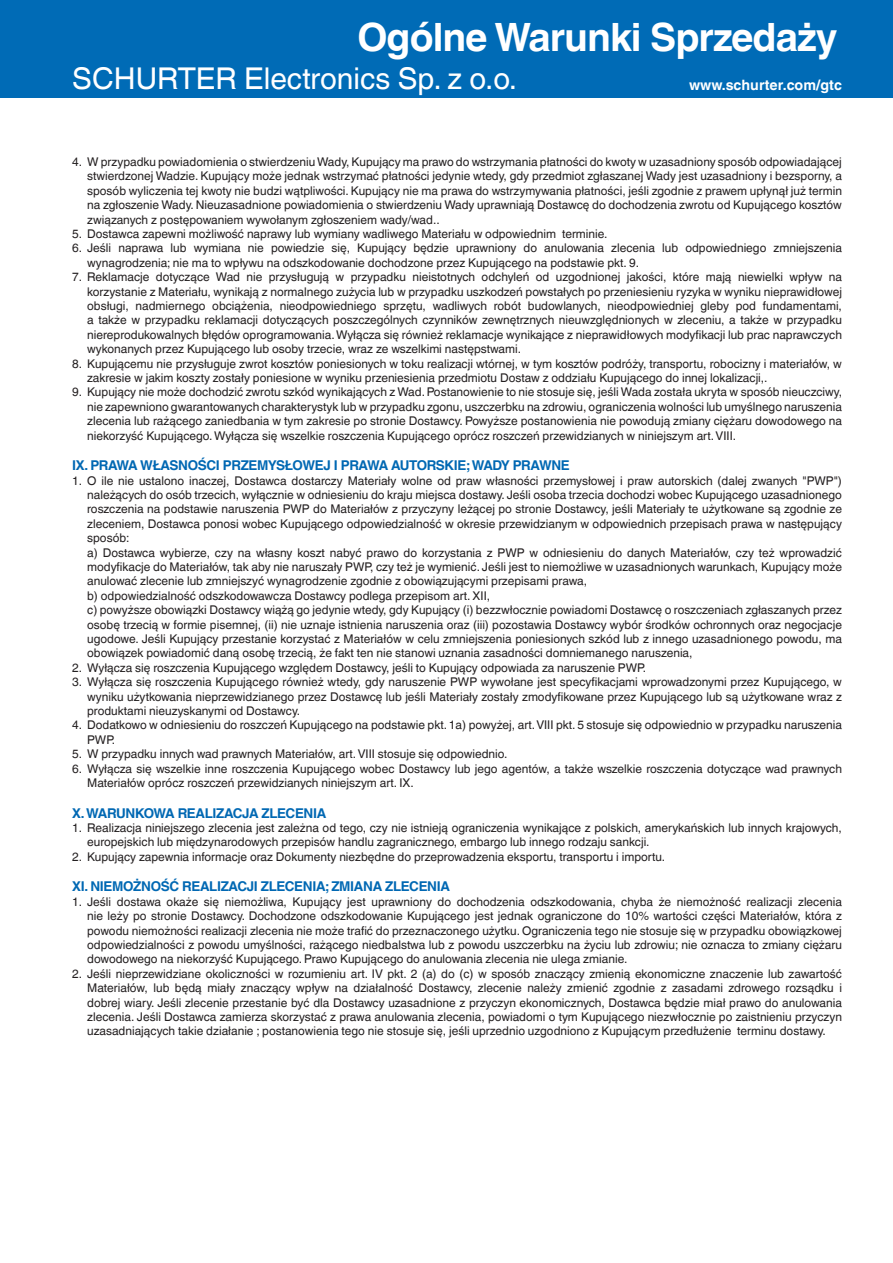
<style>
.page{position:relative;width:893px;height:1263px;background:#fff}
.page>*{position:absolute;margin:0;border:0;box-sizing:border-box;transform-origin:0 0}
.t1{font:700 39px "Helvetica World";letter-spacing:-.025em;color:#fff}
.t2{font:30px "Helvetica World";color:#fff}
.t3{font:700 14.25px "Helvetica World";color:#fff}
.t4{font:700 13.5px "Helvetica World";letter-spacing:-.025em;color:#0168b3}
.t5{font:12px/14.4px "Helvetica World";color:#231f20;text-align:justify}
</style>
<div class="page">
<div style="left:0;top:0;width:893px;height:98px;background:#006bb6"></div>
<h1 class="t1" style="left:357px;top:15px;width:482px">Ogólne Warunki Sprzedaży</h1>
<h2 class="t2" style="left:72px;top:61px;width:446px">SCHURTER Electronics Sp. z o.o.</h2>
<p class="t3" style="left:689px;top:77px;width:154px">www.schurter.com/gtc</p>
<p class="t5" style="left:87px;top:155px;width:756px;text-indent:-15px">4. W przypadku powiadomienia o stwierdzeniuWady, Kupujący ma prawo do wstrzymania płatności do kwoty w uzasadniony sposób odpowiadającej stwierdzonej Wadzie. Kupujący może jednak wstrzymać płatności jedynie wtedy, gdy przedmiot zgłaszanej Wady jest uzasadniony i bezsporny, a sposób wyliczenia tej kwoty nie budzi wątpliwości. Kupujący nie ma prawa do wstrzymywania płatności, jeśli zgodnie z prawem upłynął już termin na zgłoszenie Wady. Nieuzasadnione powiadomienia o stwierdzeniu Wady uprawniają Dostawcę do dochodzenia zwrotu od Kupującego kosztów związanych z postępowaniem wywołanym zgłoszeniem wady/wad..</p>
<p class="t5" style="left:72px;top:227px;width:537px">5. Dostawca zapewni możliwość naprawy lub wymiany wadliwego Materiału w odpowiednim terminie.</p>
<p class="t5" style="left:87px;top:241px;width:756px;text-indent:-15px">6. Jeśli naprawa lub wymiana nie powiedzie się, Kupujący będzie uprawniony do anulowania zlecenia lub odpowiedniego zmniejszenia wynagrodzenia; nie ma to wpływu na odszkodowanie dochodzone przez Kupującego na podstawie pkt. 9.</p>
<p class="t5" style="left:87px;top:270px;width:756px;text-indent:-15px">7. Reklamacje dotyczące Wad nie przysługują w przypadku nieistotnych odchyleń od uzgodnionej jakości, które mają niewielki wpływ na korzystanie z Materiału, wynikają z normalnego zużycia lub w przypadku uszkodzeń powstałych po przeniesieniu ryzyka w wyniku nieprawidłowej obsługi, nadmiernego obciążenia, nieodpowiedniego sprzętu, wadliwych robót budowlanych, nieodpowiedniej gleby pod fundamentami, a także w przypadku reklamacji dotyczących poszczególnych czynników zewnętrznych nieuwzględnionych w zleceniu, a także w przypadku niereprodukowalnych błędów oprogramowania.Wyłącza się również reklamacje wynikające z nieprawidłowych modyfikacji lub prac naprawczych wykonanych przez Kupującego lub osoby trzecie, wraz ze wszelkimi następstwami.</p>
<p class="t5" style="left:87px;top:356px;width:756px;text-indent:-15px">8. Kupującemu nie przysługuje zwrot kosztów poniesionych w toku realizacji wtórnej, w tym kosztów podróży, transportu, robocizny i materiałów, w zakresie w jakim koszty zostały poniesione w wyniku przeniesienia przedmiotu Dostaw z oddziału Kupującego do innej lokalizacji,.</p>
<p class="t5" style="left:87px;top:385px;width:756px;text-indent:-15px">9. Kupujący nie może dochodzić zwrotu szkód wynikających z Wad.Postanowienie to nie stosuje się, jeśli Wada została ukryta w sposób nieuczciwy, nie zapewniono gwarantowanych charakterystyk lub w przypadku zgonu, uszczerbku na zdrowiu, ograniczenia wolności lub umyślnego naruszenia zlecenia lub rażącego zaniedbania w tym zakresie po stronie Dostawcy. Powyższe postanowienia nie powodują zmiany ciężaru dowodowego na niekorzyść Kupującego.Wyłącza się wszelkie roszczenia Kupującego oprócz roszczeń przewidzianych w niniejszym art.VIII.</p>
<p class="t4" style="left:72px;top:458px;width:499px">IX. PRAWA WŁASNOŚCI PRZEMYSŁOWEJ I PRAWA AUTORSKIE; WADY PRAWNE</p>
<p class="t5" style="left:87px;top:473px;width:756px;text-align:left;text-indent:-15px">1. O ile nie ustalono inaczej, Dostawca dostarczy Materiały wolne od praw własności przemysłowej i praw autorskich (dalej zwanych "PWP") należących do osób trzecich, wyłącznie w odniesieniu do kraju miejsca dostawy. Jeśli osoba trzecia dochodzi wobec Kupującego uzasadnionego roszczenia na podstawie naruszenia PWP do Materiałów z przyczyny leżącej po stronie Dostawcy, jeśli Materiały te użytkowane są zgodnie ze zleceniem, Dostawca ponosi wobec Kupującego odpowiedzialność w okresie przewidzianym w odpowiednich przepisach prawa w następujący sposób:<br>a) Dostawca wybierze, czy na własny koszt nabyć prawo do korzystania z PWP w odniesieniu do danych Materiałów, czy też wprowadzić modyfikacje do Materiałów, tak aby nie naruszały PWP, czy też je wymienić. Jeśli jest to niemożliwe w uzasadnionych warunkach, Kupujący może anulować zlecenie lub zmniejszyć wynagrodzenie zgodnie z obowiązującymi przepisami prawa,<br>b) odpowiedzialność odszkodowawcza Dostawcy podlega przepisom art. XII,<br>c) powyższe obowiązki Dostawcy wiążą go jedynie wtedy, gdy Kupujący (i) bezzwłocznie powiadomi Dostawcę o roszczeniach zgłaszanych przez osobę trzecią w formie pisemnej, (ii) nie uznaje istnienia naruszenia oraz (iii) pozostawia Dostawcy wybór środków ochronnych oraz negocjacje ugodowe. Jeśli Kupujący przestanie korzystać z Materiałów w celu zmniejszenia poniesionych szkód lub z innego uzasadnionego powodu, ma obowiązek powiadomić daną osobę trzecią, że fakt ten nie stanowi uznania zasadności domniemanego naruszenia,</p>
<p class="t5" style="left:72px;top:660px;width:575px">2. Wyłącza się roszczenia Kupującego względem Dostawcy, jeśli to Kupujący odpowiada za naruszenie PWP.</p>
<p class="t5" style="left:87px;top:675px;width:756px;text-indent:-15px">3. Wyłącza się roszczenia Kupującego również wtedy, gdy naruszenie PWP wywołane jest specyfikacjami wprowadzonymi przez Kupującego, w wyniku użytkowania nieprzewidzianego przez Dostawcę lub jeśli Materiały zostały zmodyfikowane przez Kupującego lub są użytkowane wraz z produktami nieuzyskanymi od Dostawcy.</p>
<p class="t5" style="left:87px;top:718px;width:756px;text-indent:-15px">4. Dodatkowo w odniesieniu do roszczeń Kupującego na podstawie pkt. 1a) powyżej, art.VIII pkt. 5 stosuje się odpowiednio w przypadku naruszenia<br>PWP.</p>
<p class="t5" style="left:72px;top:747px;width:437px">5. W przypadku innych wad prawnych Materiałów, art.VIII stosuje się odpowiednio.</p>
<p class="t5" style="left:87px;top:761px;width:756px;text-indent:-15px">6. Wyłącza się wszelkie inne roszczenia Kupującego wobec Dostawcy lub jego agentów, a także wszelkie roszczenia dotyczące wad prawnych<br>Materiałów oprócz roszczeń przewidzianych niniejszym art. IX.</p>
<p class="t4" style="left:72px;top:805px;width:256px">X. WARUNKOWA REALIZACJA ZLECENIA</p>
<p class="t5" style="left:87px;top:821px;width:756px;text-indent:-15px">1. Realizacja niniejszego zlecenia jest zależna od tego, czy nie istnieją ograniczenia wynikające z polskich, amerykańskich lub innych krajowych, europejskich lub międzynarodowych przepisów handlu zagranicznego, embargo lub innego rodzaju sankcji.</p>
<p class="t5" style="left:72px;top:849px;width:594px">2. Kupujący zapewnia informacje oraz Dokumenty niezbędne do przeprowadzenia eksportu, transportu i importu.</p>
<p class="t4" style="left:72px;top:879px;width:379px">XI. NIEMOŻNOŚĆ REALIZACJI ZLECENIA; ZMIANA ZLECENIA</p>
<p class="t5" style="left:87px;top:894px;width:756px;text-indent:-15px">1. Jeśli dostawa okaże się niemożliwa, Kupujący jest uprawniony do dochodzenia odszkodowania, chyba że niemożność realizacji zlecenia nie leży po stronie Dostawcy. Dochodzone odszkodowanie Kupującego jest jednak ograniczone do 10% wartości części Materiałów, która z powodu niemożności realizacji zlecenia nie może trafić do przeznaczonego użytku. Ograniczenia tego nie stosuje się w przypadku obowiązkowej odpowiedzialności z powodu umyślności, rażącego niedbalstwa lub z powodu uszczerbku na życiu lub zdrowiu; nie oznacza to zmiany ciężaru dowodowego na niekorzyść Kupującego. Prawo Kupującego do anulowania zlecenia nie ulega zmianie.</p>
<p class="t5" style="left:87px;top:966px;width:756px;text-indent:-15px">2. Jeśli nieprzewidziane okoliczności w rozumieniu art. IV pkt. 2 (a) do (c) w sposób znaczący zmienią ekonomiczne znaczenie lub zawartość Materiałów, lub będą miały znaczący wpływ na działalność Dostawcy, zlecenie należy zmienić zgodnie z zasadami zdrowego rozsądku i dobrej wiary. Jeśli zlecenie przestanie być dla Dostawcy uzasadnione z przyczyn ekonomicznych, Dostawca będzie miał prawo do anulowania zlecenia. Jeśli Dostawca zamierza skorzystać z prawa anulowania zlecenia, powiadomi o tym Kupującego niezwłocznie po zaistnieniu przyczyn uzasadniających takie działanie ; postanowienia tego nie stosuje się, jeśli uprzednio uzgodniono z Kupującym przedłużenie terminu dostawy.</p>
</div>
